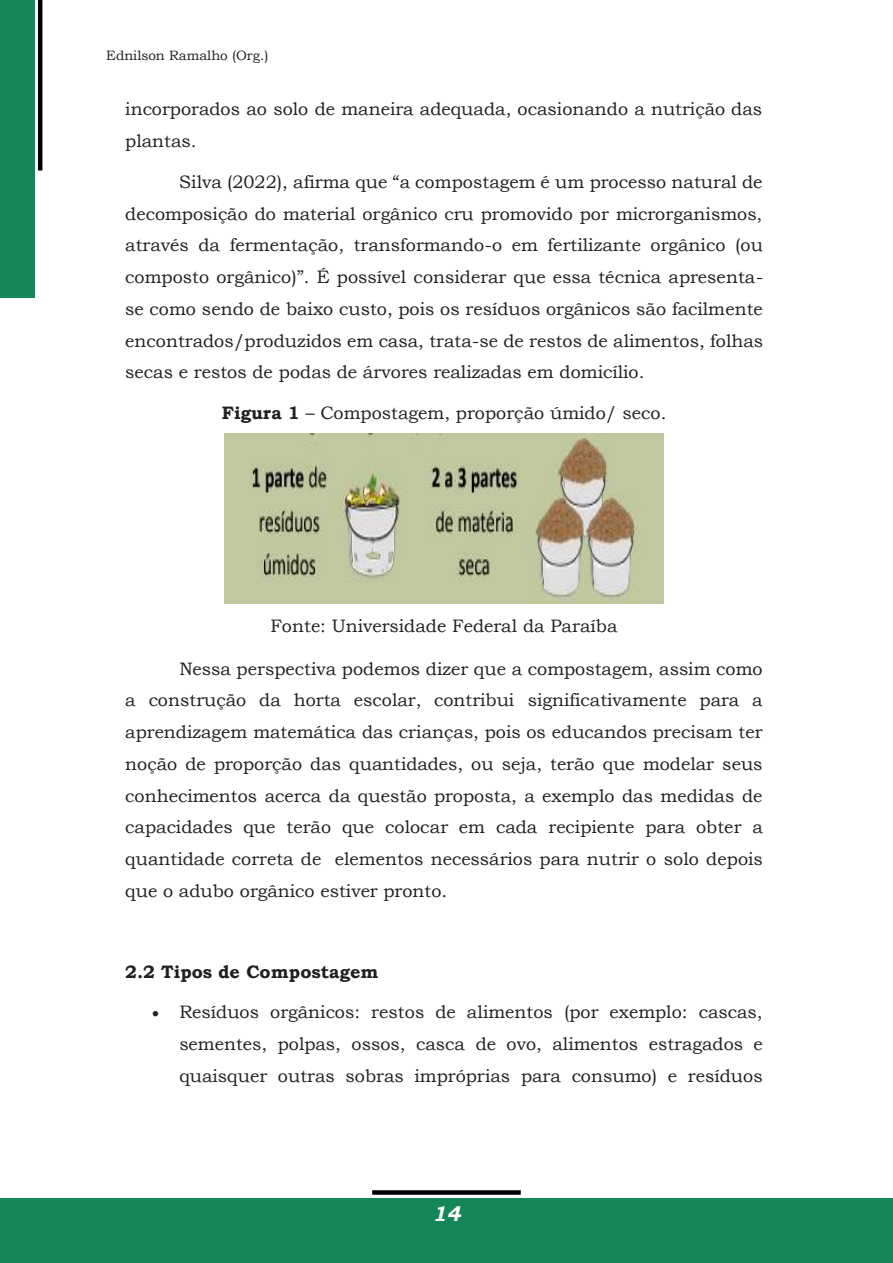
<style>
.page{position:relative;width:893px;height:1263px;background:#fff}
.page>*{position:absolute;margin:0;border:0;box-sizing:border-box;transform-origin:0 0}
.t1{font:italic 700 21px "Bookman Old Style";color:#fff}
.t2{font:18px/31.7px "Bookman Old Style";color:#231f20;text-align:justify}
.t3{font:700 18px "Bookman Old Style";color:#231f20}
.t4{font:13.5px "Bookman Old Style";color:#231f20}
.s1{font-weight:700}
</style>
<div class="page">
<div style="left:0;top:1199px;width:893px;height:64px;background:#148759"></div>
<div style="left:0;top:0;width:34px;height:298px;background:#148759"></div>
<hr style="left:38px;top:0;width:4px;height:171px;background:#000">
<div style="left:372px;top:1190px;width:149px;height:5px;background:#000"></div>
<img style="left:225px;top:433px;width:438px;height:170px">
<p class="t4" style="left:106px;top:46px;width:164px">Ednilson Ramalho (Org.)</p>
<p class="t2" style="left:125px;top:93px;width:638px">incorporados ao solo de maneira adequada, ocasionando a nutrição das plantas.</p>
<p class="t2" style="left:125px;top:166px;width:639px;text-indent:54px">Silva (2022), afirma que “a compostagem é um processo natural de decomposição do material orgânico cru promovido por microrganismos, através da fermentação, transformando-o em fertilizante orgânico (ou composto orgânico)”. É possível considerar que essa técnica apresenta&shy;se como sendo de baixo custo, pois os resíduos orgânicos são facilmente encontrados/produzidos em casa, trata-se de restos de alimentos, folhas secas e restos de podas de árvores realizadas em domicílio.</p>
<p class="t2" style="left:222px;top:397px;width:446px"><span class="s1">Figura 1</span> – Compostagem, proporção úmido/ seco.</p>
<p class="t2" style="left:271px;top:610px;width:348px">Fonte: Universidade Federal da Paraíba</p>
<p class="t2" style="left:125px;top:653px;width:639px;text-indent:54px">Nessa perspectiva podemos dizer que a compostagem, assim como a construção da horta escolar, contribui significativamente para a aprendizagem matemática das crianças, pois os educandos precisam ter noção de proporção das quantidades, ou seja, terão que modelar seus conhecimentos acerca da questão proposta, a exemplo das medidas de capacidades que terão que colocar em cada recipiente para obter a quantidade correta de elementos necessários para nutrir o solo depois que o adubo orgânico estiver pronto.</p>
<p class="t3" style="left:125px;top:959px;width:255px">2.2 Tipos de Compostagem</p>
<p class="t2" style="left:179px;top:996px;width:585px;text-indent:-27px">• Resíduos orgânicos: restos de alimentos (por exemplo: cascas, sementes, polpas, ossos, casca de ovo, alimentos estragados e quaisquer outras sobras impróprias para consumo) e resíduos</p>
<p class="t1" style="left:432px;top:1198px;width:30px">14</p>
</div>
